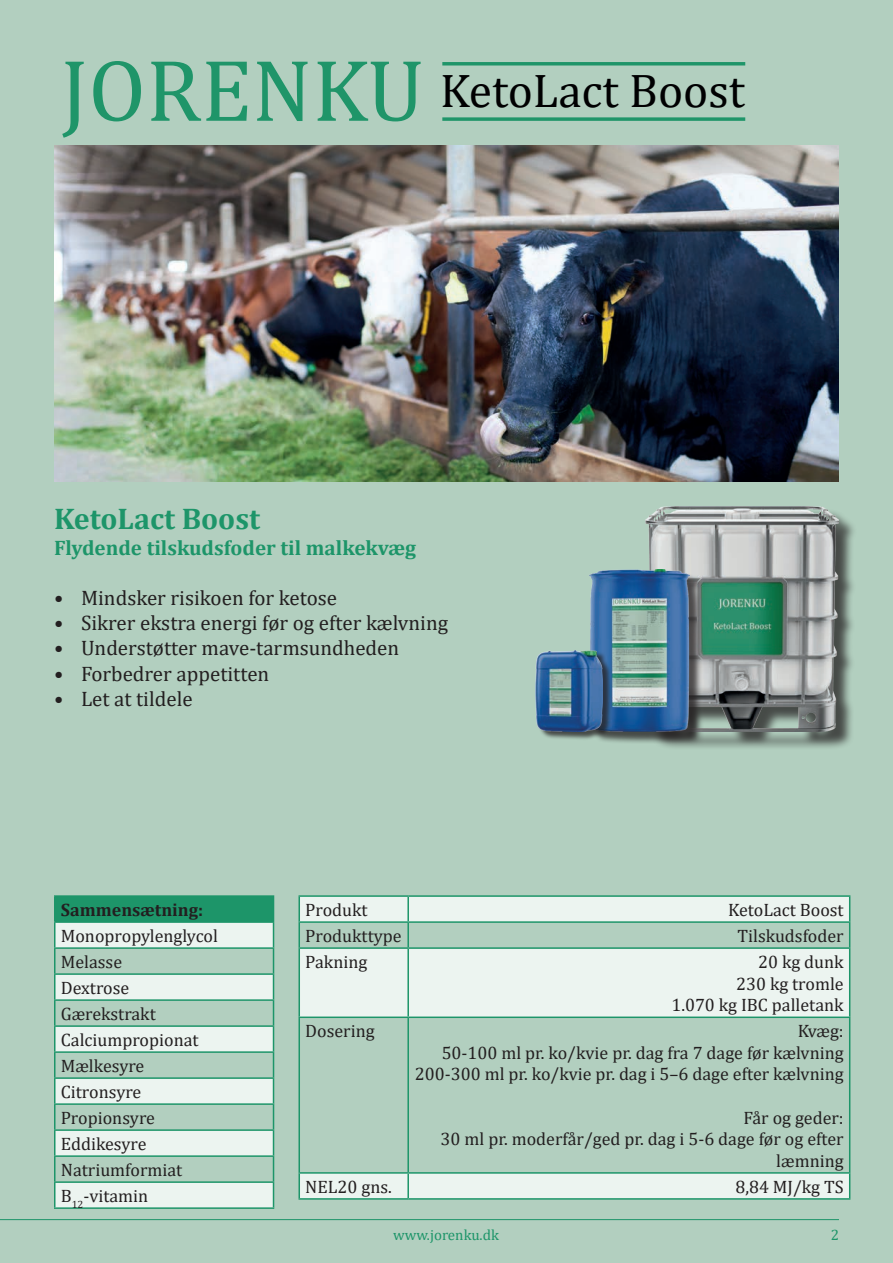
<style>
.page{position:relative;width:893px;height:1263px;background:#b2cfbf}
.page>*{position:absolute;margin:0;border:0;box-sizing:border-box;transform-origin:0 0}
.t1{font:47.55px "Cambria";color:#000001}
.t2{font:700 30px "Cambria";color:#1d9569}
.t3{font:21px "Cambria";color:#231f20}
.t4{font:700 21px "Cambria";color:#1d9569}
.t5{font:18px/26px "Cambria";color:#231f20;text-align:right}
.t6{font:700 18px "Cambria";color:#231f20}
.t7{font:15px "Cambria";color:#1d9569}
.s1{font-size:88.65px;color:#1f9569}
</style>
<div class="page">
<hr style="left:0;top:1219px;width:839px;height:1px;background:#1d9569">
<img style="left:54px;top:146px;width:785px;height:335px">
<div style="left:648px;top:508px;width:209px;height:242px;background:#231f20;opacity:.75"></div>
<img style="left:646px;top:506px;width:193px;height:225px">
<div style="left:592px;top:572px;width:110px;height:172px;background:#231f20;opacity:.75"></div>
<img style="left:590px;top:570px;width:100px;height:161px">
<div style="left:537px;top:651px;width:75px;height:89px;background:#231f20;opacity:.75"></div>
<img style="left:536px;top:650px;width:67px;height:81px">
<div style="left:55px;top:896px;width:219px;height:26px;background:#1d9569"></div>
<svg style="left:56px;top:923px;width:217px;height:284px;fill:#ecf4f0"></svg>
<hr style="left:54px;top:923px;width:2px;height:24px;background:#1d9569">
<hr style="left:54px;top:947px;width:220px;height:2px;background:#1d9569">
<hr style="left:54px;top:949px;width:2px;height:24px;background:#1d9569">
<hr style="left:54px;top:973px;width:220px;height:2px;background:#1d9569">
<hr style="left:54px;top:975px;width:2px;height:24px;background:#1d9569">
<hr style="left:54px;top:999px;width:220px;height:2px;background:#1d9569">
<hr style="left:54px;top:1001px;width:2px;height:24px;background:#1d9569">
<hr style="left:54px;top:1025px;width:220px;height:2px;background:#1d9569">
<hr style="left:54px;top:1027px;width:2px;height:24px;background:#1d9569">
<hr style="left:54px;top:1051px;width:220px;height:2px;background:#1d9569">
<hr style="left:54px;top:1053px;width:2px;height:24px;background:#1d9569">
<hr style="left:54px;top:1077px;width:220px;height:2px;background:#1d9569">
<hr style="left:54px;top:1079px;width:2px;height:24px;background:#1d9569">
<hr style="left:54px;top:1103px;width:220px;height:2px;background:#1d9569">
<hr style="left:54px;top:1105px;width:2px;height:24px;background:#1d9569">
<hr style="left:54px;top:1129px;width:220px;height:2px;background:#1d9569">
<hr style="left:54px;top:1131px;width:2px;height:24px;background:#1d9569">
<hr style="left:54px;top:1155px;width:220px;height:2px;background:#1d9569">
<hr style="left:54px;top:1157px;width:2px;height:24px;background:#1d9569">
<hr style="left:54px;top:1181px;width:220px;height:2px;background:#1d9569">
<hr style="left:54px;top:1183px;width:2px;height:24px;background:#1d9569">
<svg style="left:273px;top:923px;width:1px;height:284px"></svg>
<hr style="left:54px;top:1207px;width:220px;height:2px;background:#1d9569">
<hr style="left:54px;top:895px;width:220px;height:2px;background:#1d9569">
<hr style="left:54px;top:897px;width:2px;height:24px;background:#1d9569">
<hr style="left:54px;top:921px;width:220px;height:2px;background:#1d9569">
<svg style="left:300px;top:897px;width:549px;height:301px"></svg>
<hr style="left:298px;top:895px;width:110px;height:2px;background:#1d9569">
<hr style="left:298px;top:897px;width:2px;height:24px;background:#1d9569">
<hr style="left:408px;top:895px;width:442px;height:2px;background:#1d9569">
<hr style="left:407px;top:897px;width:2px;height:24px;background:#1d9569">
<hr style="left:298px;top:921px;width:110px;height:2px;background:#1d9569">
<hr style="left:298px;top:923px;width:2px;height:24px;background:#1d9569">
<hr style="left:408px;top:921px;width:442px;height:2px;background:#1d9569">
<hr style="left:407px;top:923px;width:2px;height:24px;background:#1d9569">
<svg style="left:849px;top:897px;width:1px;height:50px"></svg>
<hr style="left:298px;top:947px;width:110px;height:2px;background:#1d9569">
<hr style="left:298px;top:949px;width:2px;height:67px;background:#1d9569">
<hr style="left:408px;top:947px;width:442px;height:2px;background:#1d9569">
<hr style="left:407px;top:949px;width:2px;height:67px;background:#1d9569">
<hr style="left:849px;top:949px;width:1px;height:67px;background:#1d9569">
<hr style="left:298px;top:1016px;width:110px;height:2px;background:#1d9569">
<hr style="left:298px;top:1018px;width:2px;height:154px;background:#1d9569">
<hr style="left:408px;top:1016px;width:442px;height:2px;background:#1d9569">
<hr style="left:407px;top:1018px;width:2px;height:154px;background:#1d9569">
<hr style="left:849px;top:1018px;width:1px;height:154px;background:#1d9569">
<hr style="left:298px;top:1172px;width:110px;height:2px;background:#1d9569">
<hr style="left:298px;top:1174px;width:2px;height:24px;background:#1d9569">
<hr style="left:408px;top:1172px;width:442px;height:2px;background:#1d9569">
<hr style="left:407px;top:1174px;width:2px;height:24px;background:#1d9569">
<svg style="left:849px;top:1174px;width:1px;height:24px"></svg>
<hr style="left:298px;top:1198px;width:110px;height:2px;background:#1d9569">
<hr style="left:408px;top:1198px;width:442px;height:2px;background:#1d9569">
<hr style="left:442px;top:62px;width:303px;height:3px;background:#1f9569">
<svg style="left:442px;top:117px;width:303px;height:4px"></svg>
<h1 class="t1" style="left:61px;top:63px;width:685px"><span class="s1">JORENKU</span> KetoLact Boost</h1>
<h2 class="t2" style="left:54px;top:498px;width:208px">KetoLact Boost</h2>
<p class="t4" style="left:54px;top:533px;width:364px">Flydende tilskudsfoder til malkekvæg</p>
<p class="t3" style="left:54px;top:585px;width:285px">• Mindsker risikoen for ketose</p>
<p class="t3" style="left:54px;top:611px;width:396px">• Sikrer ekstra energi før og efter kælvning</p>
<p class="t3" style="left:54px;top:636px;width:347px">• Understøtter mave-tarmsundheden</p>
<p class="t3" style="left:54px;top:661px;width:217px">• Forbedrer appetitten</p>
<p class="t3" style="left:54px;top:686px;width:140px">• Let at tildele</p>
<p class="t6" style="left:61px;top:897px;width:144px">Sammensætning:</p>
<p class="t5" style="left:61px;top:923px;width:159px;text-align:left">Monopropylenglycol<br>Melasse<br>Dextrose<br>Gærekstrakt<br>Calciumpropionat<br>Mælkesyre<br>Citronsyre<br>Propionsyre<br>Eddikesyre<br>Natriumformiat<br>B<sub>12</sub>-vitamin</p>
<p class="t5" style="left:305px;top:897px;width:64px">Produkt</p>
<p class="t5" style="left:728px;top:897px;width:117px">KetoLact Boost</p>
<p class="t5" style="left:305px;top:923px;width:98px">Produkttype</p>
<p class="t5" style="left:737px;top:923px;width:108px">Tilskudsfoder</p>
<p class="t5" style="left:305px;top:949px;width:64px">Pakning</p>
<p class="t5" style="left:671px;top:951px;width:174px;line-height:21.6px">20 kg dunk<br>230 kg tromle<br>1.070 kg IBC palletank</p>
<p class="t5" style="left:305px;top:1018px;width:71px">Dosering</p>
<p class="t5" style="left:415px;top:1020px;width:430px;line-height:21.6px">Kvæg:<br>50-100 ml pr. ko/kvie pr. dag fra 7 dage før kælvning<br>200-300 ml pr. ko/kvie pr. dag i 5–6 dage efter kælvning</p>
<p class="t5" style="left:441px;top:1107px;width:405px;line-height:21.6px">Får og geder:<br>30 ml pr. moderfår/ged pr. dag i 5-6 dage før og efter læmning</p>
<p class="t5" style="left:305px;top:1174px;width:88px">NEL20 gns.</p>
<p class="t5" style="left:735px;top:1174px;width:110px">8,84 MJ/kg TS</p>
<p class="t7" style="left:393px;top:1226px;width:107px">www.jorenku.dk</p>
<p class="t7" style="left:831px;top:1226px;width:10px">2</p>
</div>
